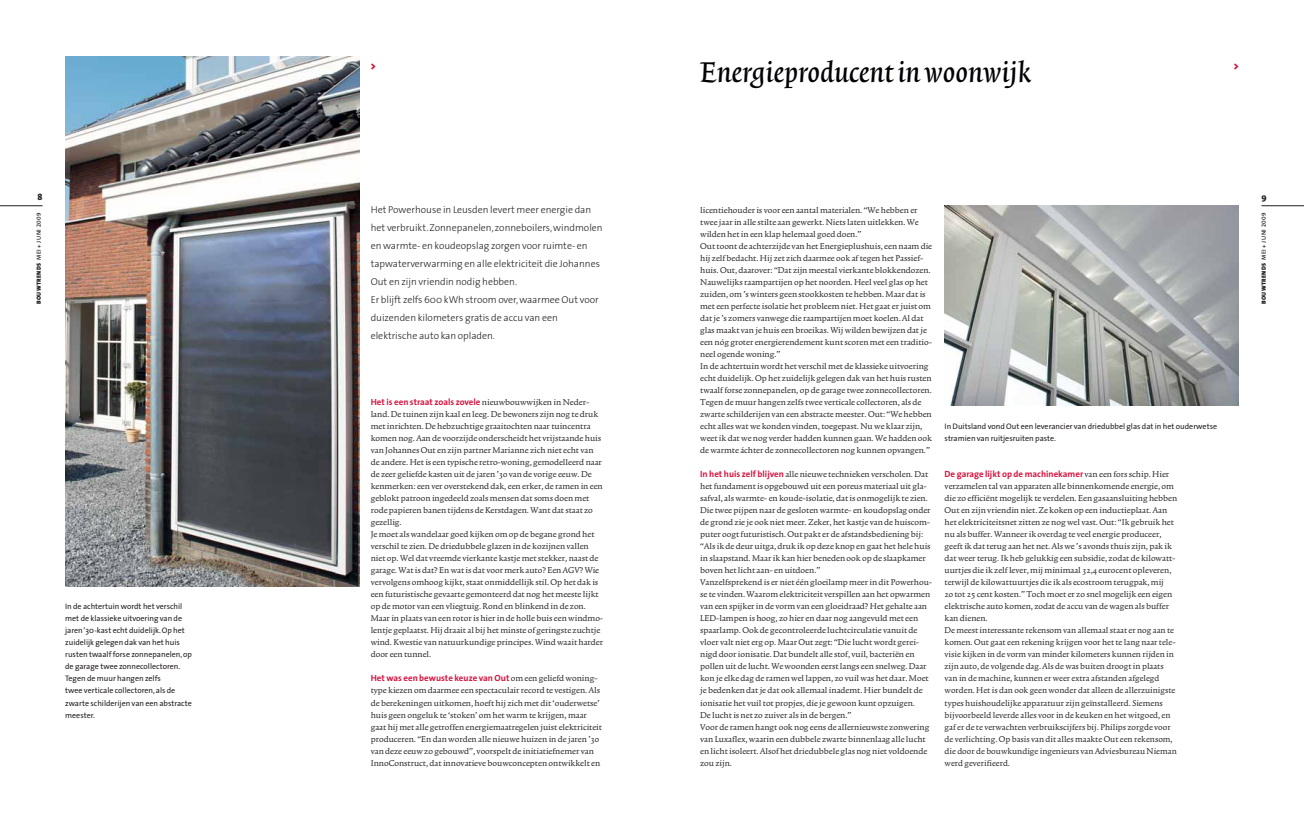
<style>
.page{position:relative;width:1304px;height:823px;background:#fff}
.page>*{position:absolute;margin:0;border:0;box-sizing:border-box;transform-origin:0 0}
.t1{font:36px "Trinite No 1 Med Ita";color:#010205}
.t2{font:10px/12px "Trinite No 1 Rom Wid";color:#231f20}
.t3{font:300 10px/18px "The Sans";color:#231f20}
.t4{font:900 10px "The Sans";color:#d7143f}
.t5{font:700 9px "The Sans";color:#d7143f}
.t6{font:800 9px "The Sans";color:#231f20}
.t7{font:8px/12px "The Sans";color:#231f20}
.t8{font:900 6px "The Sans";letter-spacing:.06em;color:#231f20}
.s1{font-weight:600}
.s2{font-family:"The Sans Semi Bold Caps";font-weight:400}
.s3{font-family:"Trinite No 1 Rom Wid";font-weight:400;font-size:10px;color:#231f20}
.s4{font-family:"The Sans";font-weight:700;font-size:9px;color:#d7143f}
</style>
<div class="page">
<hr style="left:1261px;top:205px;width:43px;height:1px;background:#231f20">
<hr style="left:0;top:205px;width:43px;height:1px;background:#231f20">
<img style="left:945px;top:206px;width:294px;height:199px">
<img style="left:65px;top:57px;width:294px;height:528px">
<p class="t6" style="left:37px;top:192px;width:7px">8</p>
<p class="t8" style="left:36px;top:304px;width:93px;rotate:-90deg">BOUWTRENDS <span class="s1">MEI + JUNI</span> <span class="s2">2009</span></p>
<p class="t7" style="left:65px;top:601px;width:128px">In de achtertuin wordt het verschil met de klassieke uitvoering van de jaren ‘30-kast echt duidelijk. Op het zuidelijk gelegen dak van het huis rusten twaalf forse zonnepanelen, op de garage twee zonnecollectoren.<br>Tegen de muur hangen zelfs<br>twee verticale collectoren, als de zwarte schilderijen van een abstracte meester.</p>
<h1 class="t1" style="left:700px;top:60px;width:332px">Energieproducent in woonwijk</h1>
<p class="t4" style="left:371px;top:60px;width:7px">&gt;</p>
<p class="t4" style="left:1234px;top:60px;width:7px">&gt;</p>
<p class="t3" style="left:371px;top:201px;width:234px">Het Powerhouse in Leusden levert meer energie dan het verbruikt. Zonnepanelen, zonneboilers, windmolen en warmte- en koudeopslag zorgen voor ruimte- en tapwaterverwarming en alle elektriciteit die Johannes Out en zijn vriendin nodig hebben.<br>Er blijft zelfs 600 kWh stroom over, waarmee Out voor duizenden kilometers gratis de accu van een elektrische auto kan opladen.</p>
<p class="t5" style="left:371px;top:397px;width:220px">Het is een straat zoals zovele <span class="s3">nieuwbouwwijken in Neder-</span></p>
<p class="t2" style="left:371px;top:408px;width:234px">land. De tuinen zijn kaal en leeg. De bewoners zijn nog te druk met inrichten. De hebzuchtige graaitochten naar tuincentra komen nog. Aan de voorzijde onderscheidt het vrijstaande huis van Johannes Out en zijn partner Marianne zich niet echt van de andere. Het is een typische retro-woning, gemodelleerd naar de zeer geliefde kasten uit de jaren ’30 van de vorige eeuw. De kenmerken: een ver overstekend dak, een erker, de ramen in een geblokt patroon ingedeeld zoals mensen dat soms doen met rode papieren banen tijdens de Kerstdagen. Want dat staat zo gezellig.<br>Je moet als wandelaar goed kijken om op de begane grond het verschil te zien. De driedubbele glazen in de kozijnen vallen niet op. Wel dat vreemde vierkante kastje met stekker, naast de garage. Wat is dat? En wat is dat voor merk auto? Een AGV? Wie vervolgens omhoog kijkt, staat onmiddellijk stil. Op het dak is een futuristische gevaarte gemonteerd dat nog het meeste lijkt op de motor van een vliegtuig. Rond en blinkend in de zon.<br>Maar in plaats van een rotor is hier in de holle buis een windmo&shy;lentje geplaatst. Hij draait al bij het minste of geringste zuchtje wind. Kwestie van natuurkundige principes. Wind waait harder door een tunnel.</p>
<p class="t5" style="left:371px;top:673px;width:228px">Het was een bewuste keuze van Out <span class="s3">om een geliefd woning-</span></p>
<p class="t2" style="left:371px;top:684px;width:233px">type kiezen om daarmee een spectaculair record te vestigen. Als de berekeningen uitkomen, hoeft hij zich met dit ‘ouderwetse’ huis geen ongeluk te ‘stoken’ om het warm te krijgen, maar gaat hij met alle getroffen energiemaatregelen juist elektriciteit produceren. “En dan worden alle nieuwe huizen in de jaren ’30 van deze eeuw zo gebouwd”, voorspelt de initiatiefnemer van InnoConstruct, dat innovatieve bouwconcepten ontwikkelt en</p>
<p class="t2" style="left:700px;top:204px;width:234px">licentiehouder is voor een aantal materialen. “We hebben er twee jaar in alle stilte aan gewerkt. Niets laten uitlekken. We wilden het in een klap helemaal goed doen.”<br>Out toont de achterzijde van het Energieplushuis, een naam die hij zelf bedacht. Hij zet zich daarmee ook af tegen het Passief&shy;huis. Out, daarover: “Dat zijn meestal vierkante blokkendozen.<br>Nauwelijks raampartijen op het noorden. Heel veel glas op het zuiden, om ’s winters geen stookkosten te hebben. Maar dat is met een perfecte isolatie het probleem niet. Het gaat er juist om dat je ’s zomers vanwege die raampartijen moet koelen. Al dat glas maakt van je huis een broeikas. Wij wilden bewijzen dat je een nóg groter energierendement kunt scoren met een traditio&shy;neel ogende woning.”<br>In de achtertuin wordt het verschil met de klassieke uitvoering echt duidelijk. Op het zuidelijk gelegen dak van het huis rusten twaalf forse zonnepanelen, op de garage twee zonnecollectoren.<br>Tegen de muur hangen zelfs twee verticale collectoren, als de zwarte schilderijen van een abstracte meester. Out: “We hebben echt alles wat we konden vinden, toegepast. Nu we klaar zijn, weet ik dat we nog verder hadden kunnen gaan. We hadden ook de warmte áchter de zonnecollectoren nog kunnen opvangen.”</p>
<p class="t2" style="left:700px;top:468px;width:233px"><span class="s4">In het huis zelf blijven</span> alle nieuwe technieken verscholen. Dat het fundament is opgebouwd uit een poreus materiaal uit gla&shy;safval, als warmte- en koude-isolatie, dat is onmogelijk te zien.<br>Die twee pijpen naar de gesloten warmte- en koudopslag onder de grond zie je ook niet meer. Zeker, het kastje van de huiscom&shy;puter oogt futuristisch. Out pakt er de afstandsbediening bij: “Als ik de deur uitga, druk ik op deze knop en gaat het hele huis in slaapstand. Maar ik kan hier beneden ook op de slaapkamer boven het licht aan- en uitdoen.”<br>Vanzelfsprekend is er niet één gloeilamp meer in dit Powerhou&shy;se te vinden. Waarom elektriciteit verspillen aan het opwarmen van een spijker in de vorm van een gloeidraad? Het gehalte aan LED-lampen is hoog, zo hier en daar nog aangevuld met een spaarlamp. Ook de gecontroleerde luchtcirculatie vanuit de vloer valt niet erg op. Maar Out zegt: “Die lucht wordt gerei&shy;nigd door ionisatie. Dat bundelt alle stof, vuil, bacteriën en pollen uit de lucht. We woonden eerst langs een snelweg. Daar kon je elke dag de ramen wel lappen, zo vuil was het daar. Moet je bedenken dat je dat ook allemaal inademt. Hier bundelt de ionisatie het vuil tot propjes, die je gewoon kunt opzuigen.<br>De lucht is net zo zuiver als in de bergen.”<br>Voor de ramen hangt ook nog eens de allernieuwste zonwering van Luxaflex, waarin een dubbele zwarte binnenlaag alle lucht en licht isoleert. Alsof het driedubbele glas nog niet voldoende zou zijn.</p>
<p class="t7" style="left:945px;top:421px;width:274px">In Duitsland vond Out een leverancier van driedubbel glas dat in het ouderwetse stramien van ruitjesruiten paste.</p>
<p class="t5" style="left:945px;top:469px;width:226px">De garage lijkt op de machinekamer <span class="s3">van een fors schip. Hier</span></p>
<p class="t2" style="left:945px;top:480px;width:234px">verzamelen tal van apparaten alle binnenkomende energie, om die zo efficiënt mogelijk te verdelen. Een gasaansluiting hebben Out en zijn vriendin niet. Ze koken op een inductieplaat. Aan het elektriciteitsnet zitten ze nog wel vast. Out: “Ik gebruik het nu als buffer. Wanneer ik overdag te veel energie produceer, geeft ik dat terug aan het net. Als we ’s avonds thuis zijn, pak ik dat weer terug. Ik heb gelukkig een subsidie, zodat de kilowatt&shy;uurtjes die ik zelf lever, mij minimaal 32,4 eurocent opleveren, terwijl de kilowattuurtjes die ik als ecostroom terugpak, mij<br>20 tot 25 cent kosten.” Toch moet er zo snel mogelijk een eigen elektrische auto komen, zodat de accu van de wagen als buffer kan dienen.<br>De meest interessante rekensom van allemaal staat er nog aan te komen. Out gaat een rekening krijgen voor het te lang naar tele&shy;visie kijken in de vorm van minder kilometers kunnen rijden in zijn auto, de volgende dag. Als de was buiten droogt in plaats van in de machine, kunnen er weer extra afstanden afgelegd worden. Het is dan ook geen wonder dat alleen de allerzuinigste types huishoudelijke apparatuur zijn geïnstalleerd. Siemens bijvoorbeeld leverde alles voor in de keuken en het witgoed, en gaf er de te verwachten verbruikscijfers bij. Philips zorgde voor de verlichting. Op basis van dit alles maakte Out een rekensom, die door de bouwkundige ingenieurs van Adviesbureau Nieman werd geverifieerd.</p>
<p class="t6" style="left:1261px;top:192px;width:7px">9</p>
<p class="t8" style="left:1261px;top:304px;width:93px;rotate:-90deg">BOUWTRENDS <span class="s1">MEI + JUNI</span> <span class="s2">2009</span></p>
</div>
